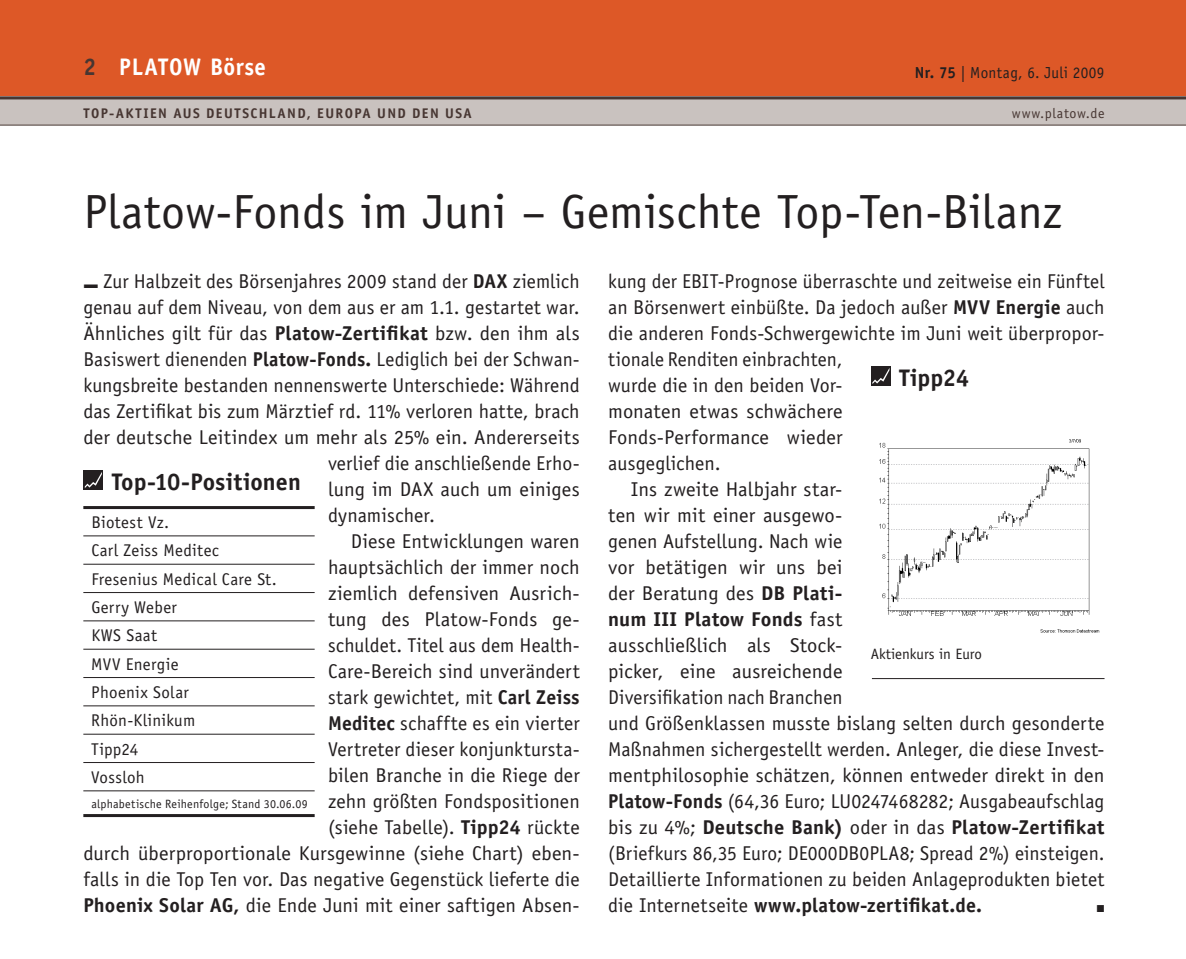
<style>
.page{position:relative;width:1186px;height:959px;background:#fff}
.page>*{position:absolute;margin:0;border:0;box-sizing:border-box;transform-origin:0 0}
.t1{font:48px "Officina Sans Std";color:#231f20}
.t2{font:700 24px "Officina Sans Std";letter-spacing:-.02em;color:#231f20}
.t3{font:700 24px "Officina Sans Std";letter-spacing:.015em;color:#fff;scale:.95 1}
.t4{font:20px "Officina Sans Std";letter-spacing:.005em;color:#231f20}
.t5{font:700 20px "Officina Sans Std";letter-spacing:.01em;color:#231f20}
.t6{font:17px/28.4px "Officina Sans Std";letter-spacing:.015em;color:#231f20}
.t7{font:16px "Officina Sans Std";letter-spacing:.02em;color:#231f20;scale:.95 1}
.t8{font:15px "Officina Sans Std";color:#231f20}
.t9{font:700 14px "Officina Sans Std";letter-spacing:.1em;color:#473632}
.t10{font:14px "Officina Sans Std";color:#473632}
.t11{font:12px "Officina Sans Std";letter-spacing:.02em;color:#231f20}
.t12{font:10px "Zapf Dingbats";color:#231f20}
.s1{font-weight:700}
.s2{font-weight:400}
</style>
<div class="page">
<div style="left:0;top:0;width:1185px;height:96px;background:#dd5827"></div>
<div style="left:0;top:96px;width:1185px;height:29px;background:#c9c2bf"></div>
<hr style="left:0;top:96px;width:1185px;height:3px;background:#473632">
<hr style="left:0;top:125px;width:1185px;height:1px;background:#473632">
<img style="left:879px;top:439px;width:221px;height:194px">
<div style="left:870px;top:366px;width:20px;height:20px;background:#231f20"></div>
<svg style="left:872px;top:369px;width:17px;height:15px"></svg>
<hr style="left:871px;top:678px;width:233px;height:1px;background:#231f20">
<hr style="left:83px;top:506px;width:231px;height:3px;background:#231f20">
<hr style="left:83px;top:535px;width:231px;height:1px;background:#231f20">
<hr style="left:83px;top:563px;width:231px;height:1px;background:#231f20">
<hr style="left:83px;top:592px;width:231px;height:1px;background:#231f20">
<hr style="left:83px;top:620px;width:231px;height:1px;background:#231f20">
<hr style="left:83px;top:648px;width:231px;height:1px;background:#231f20">
<hr style="left:83px;top:677px;width:231px;height:1px;background:#231f20">
<hr style="left:83px;top:705px;width:231px;height:1px;background:#231f20">
<hr style="left:83px;top:733px;width:231px;height:1px;background:#231f20">
<hr style="left:83px;top:761px;width:231px;height:1px;background:#231f20">
<hr style="left:83px;top:790px;width:231px;height:1px;background:#231f20">
<hr style="left:83px;top:813px;width:231px;height:3px;background:#231f20">
<div style="left:83px;top:470px;width:20px;height:20px;background:#231f20"></div>
<svg style="left:85px;top:472px;width:17px;height:16px"></svg>
<p class="t3" style="left:119px;top:52px;width:156px">PLATOW Börse</p>
<p class="t7" style="left:914px;top:64px;width:201px"><span class="s1">Nr. 75</span> | Montag, 6. Juli 2009</p>
<p class="t9" style="left:83px;top:104px;width:386px">Top-aktien aus deutschland, europa und den usa</p>
<p class="t10" style="left:1011px;top:105px;width:94px">www.platow.de</p>
<h1 class="t1" style="left:83px;top:183px;width:980px">Platow-Fonds im Juni – Gemischte Top-Ten-Bilanz</h1>
<p class="t4" style="left:83px;top:269px;width:498px">■ Zur Halbzeit des Börsenjahres 2009 stand der <span class="s1">DAX</span> ziemlich</p>
<p class="t4" style="left:83px;top:295px;width:498px">genau auf dem Niveau, von dem aus er am 1.1. gestartet war.</p>
<p class="t4" style="left:83px;top:321px;width:498px">Ähnliches gilt für das <span class="s1">Platow-Zertifikat</span> bzw. den ihm als</p>
<p class="t4" style="left:83px;top:347px;width:498px">Basiswert dienenden <span class="s1">Platow-Fonds.</span> Lediglich bei der Schwan-</p>
<p class="t4" style="left:83px;top:373px;width:498px">kungsbreite bestanden nennenswerte Unterschiede: Während</p>
<p class="t4" style="left:83px;top:399px;width:497px">das Zertifikat bis zum Märztief rd. 11% verloren hatte, brach</p>
<p class="t4" style="left:83px;top:425px;width:498px">der deutsche Leitindex um mehr als 25% ein. Andererseits</p>
<p class="t4" style="left:328px;top:451px;width:253px">verlief die anschließende Erho-</p>
<p class="t4" style="left:328px;top:477px;width:84px">lung im DAX</p>
<p class="t4" style="left:440px;top:477px;width:141px">auch um einiges</p>
<p class="t4" style="left:328px;top:503px;width:108px">dynamischer.</p>
<p class="t4" style="left:350px;top:529px;width:230px">Diese Entwicklungen waren</p>
<p class="t4" style="left:328px;top:555px;width:253px">hauptsächlich der immer noch</p>
<p class="t4" style="left:328px;top:581px;width:253px">ziemlich defensiven Ausrich-</p>
<p class="t4" style="left:328px;top:607px;width:253px">tung des Platow-Fonds ge-</p>
<p class="t4" style="left:328px;top:633px;width:253px">schuldet. Titel aus dem Health-</p>
<p class="t4" style="left:328px;top:659px;width:253px">Care-Bereich sind unverändert</p>
<p class="t4" style="left:328px;top:685px;width:253px">stark gewichtet, mit <span class="s1">Carl Zeiss</span></p>
<p class="t4" style="left:328px;top:711px;width:253px"><span class="s1">Meditec</span> schaffte es ein vierter</p>
<p class="t4" style="left:328px;top:737px;width:253px">Vertreter dieser konjunktursta-</p>
<p class="t4" style="left:328px;top:763px;width:253px">bilen Branche in die Riege der</p>
<p class="t4" style="left:328px;top:789px;width:253px">zehn größten Fondspositionen</p>
<p class="t4" style="left:328px;top:815px;width:253px">(siehe Tabelle). <span class="s1">Tipp24</span> rückte</p>
<p class="t4" style="left:83px;top:841px;width:498px">durch überproportionale Kursgewinne (siehe Chart) eben-</p>
<p class="t4" style="left:83px;top:867px;width:498px">falls in die Top Ten vor. Das negative Gegenstück lieferte die</p>
<p class="t4" style="left:83px;top:893px;width:498px"><span class="s1">Phoenix Solar AG,</span> die Ende Juni mit einer saftigen Absen-</p>
<p class="t2" style="left:112px;top:466px;width:191px">Top-10-Positionen</p>
<p class="t6" style="left:91px;top:508px;width:187px">Biotest Vz.<br>Carl Zeiss Meditec<br>Fresenius Medical Care St.<br>Gerry Weber<br>KWS</p>
<p class="t6" style="left:91px;top:621px;width:105px;text-indent:35px">Saat<br>MVV Energie<br>Phoenix Solar<br>Rhön-Klinikum<br>Tipp24<br>Vossloh</p>
<p class="t11" style="left:91px;top:796px;width:218px">alphabetische Reihenfolge; Stand 30.06.09</p>
<p class="t4" style="left:608px;top:269px;width:498px">kung der EBIT-Prognose überraschte und zeitweise ein Fünftel</p>
<p class="t4" style="left:608px;top:295px;width:498px">an Börsenwert einbüßte. Da jedoch außer <span class="s1">MVV Energie</span> auch</p>
<p class="t4" style="left:608px;top:321px;width:496px">die anderen Fonds-Schwergewichte im Juni weit überpropor-</p>
<p class="t4" style="left:608px;top:347px;width:236px">tionale Renditen einbrachten,</p>
<p class="t4" style="left:608px;top:373px;width:236px">wurde die in den beiden Vor-</p>
<p class="t4" style="left:608px;top:399px;width:236px">monaten etwas schwächere</p>
<p class="t4" style="left:608px;top:425px;width:236px">Fonds-Performance wieder</p>
<p class="t4" style="left:608px;top:451px;width:114px">ausgeglichen.</p>
<p class="t4" style="left:630px;top:477px;width:213px">Ins zweite Halbjahr star-</p>
<p class="t4" style="left:608px;top:503px;width:236px">ten wir mit einer ausgewo-</p>
<p class="t4" style="left:608px;top:529px;width:236px">genen Aufstellung. Nach wie</p>
<p class="t4" style="left:608px;top:555px;width:236px">vor betätigen wir uns bei</p>
<p class="t4" style="left:608px;top:581px;width:236px">der Beratung des <span class="s1">DB Plati-</span></p>
<p class="t5" style="left:608px;top:606px;width:236px">num III Platow Fonds <span class="s2">fast</span></p>
<p class="t4" style="left:608px;top:633px;width:236px">ausschließlich als Stock-</p>
<p class="t4" style="left:608px;top:659px;width:236px">picker, eine ausreichende</p>
<p class="t4" style="left:608px;top:685px;width:236px">Diversifikation nach Branchen</p>
<p class="t4" style="left:608px;top:711px;width:498px">und Größenklassen musste bislang selten durch gesonderte</p>
<p class="t4" style="left:608px;top:737px;width:498px">Maßnahmen sichergestellt werden. Anleger, die diese Invest-</p>
<p class="t4" style="left:608px;top:763px;width:498px">mentphilosophie schätzen, können entweder direkt in den</p>
<p class="t4" style="left:608px;top:789px;width:498px"><span class="s1">Platow-Fonds</span> (64,36 Euro; LU0247468282; Ausgabeaufschlag</p>
<p class="t5" style="left:608px;top:814px;width:498px"><span class="s2">bis zu 4%;</span> Deutsche Bank) <span class="s2">oder in das</span> Platow-Zertifikat</p>
<p class="t4" style="left:608px;top:841px;width:498px">(Briefkurs 86,35 Euro; DE000DB0PLA8; Spread 2%) einsteigen.</p>
<p class="t4" style="left:608px;top:867px;width:498px">Detaillierte Informationen zu beiden Anlageprodukten bietet</p>
<p class="t5" style="left:608px;top:892px;width:375px"><span class="s2">die Internetseite</span> www.platow-zertifikat.de.</p>
<p class="t12" style="left:1096px;top:904px;width:9px">■</p>
<p class="t2" style="left:899px;top:362px;width:71px">Tipp24</p>
<p class="t8" style="left:870px;top:645px;width:112px">Aktienkurs in Euro</p>
</div>
